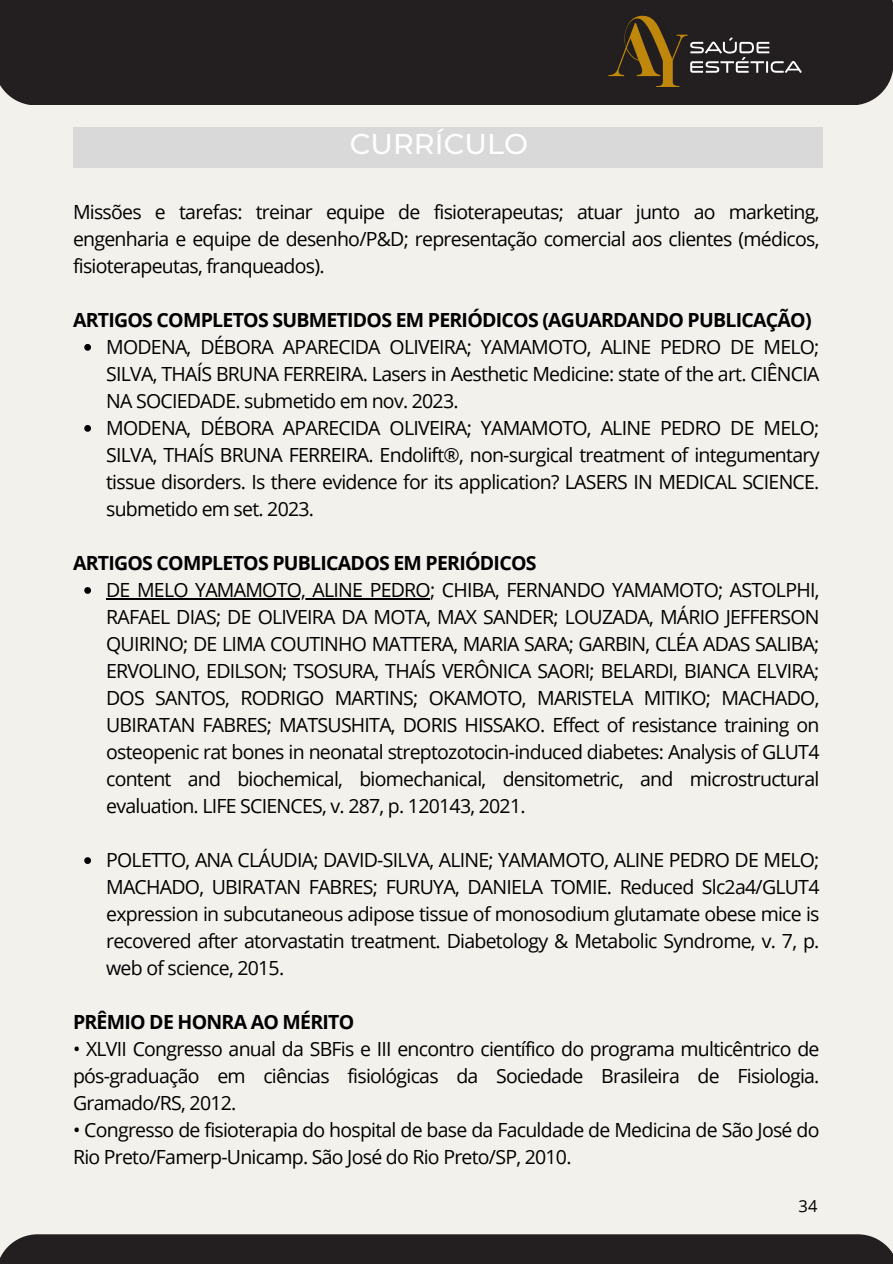
<style>
.page{position:relative;width:893px;height:1264px;background:#fff}
.page>*{position:absolute;margin:0;border:0;box-sizing:border-box;transform-origin:0 0}
.t1{font:500 28.5px "Montserrat";letter-spacing:.005em;color:#fff}
.t2{font:19.5px/27px "Open Sans";letter-spacing:-.04em;color:#000;text-align:justify}
.t3{font:700 19.5px "Open Sans";letter-spacing:-.04em;color:#000}
.t4{font:16.5px "Open Sans";color:#000}
</style>
<div class="page">
<div style="left:0;top:0;width:892px;height:1263px;background:#f3f1ec"></div>
<div style="left:0;top:1234px;width:892px;height:29px;background:#231f20"></div>
<div style="left:0;top:0;width:892px;height:105px;background:#231f20"></div>
<div style="left:608px;top:11px;width:199px;height:81px;background:#231f20"></div>
<img style="left:608px;top:11px;width:83px;height:5px">
<svg style="left:608px;top:16px;width:193px;height:71px;background:#41372b"></svg>
<svg style="left:84px;top:344px;width:7px;height:7px"></svg>
<svg style="left:84px;top:425px;width:7px;height:7px"></svg>
<svg style="left:84px;top:587px;width:7px;height:7px"></svg>
<hr style="left:106px;top:598px;width:324px;height:1px;background:#000">
<svg style="left:84px;top:857px;width:7px;height:7px"></svg>
<div style="left:73px;top:127px;width:749px;height:40px;background:#d9d9d9"></div>
<p class="t1" style="left:350px;top:126px;width:180px">CURRÍCULO</p>
<p class="t2" style="left:73px;top:198px;width:748px">Missões e tarefas: treinar equipe de fisioterapeutas; atuar junto ao marketing, engenharia e equipe de desenho/P&amp;D; representação comercial aos clientes (médicos, fisioterapeutas, franqueados).</p>
<h2 class="t3" style="left:73px;top:306px;width:740px">ARTIGOS COMPLETOS SUBMETIDOS EM PERIÓDICOS (AGUARDANDO PUBLICAÇÃO)</h2>
<p class="t2" style="left:106px;top:333px;width:714px">MODENA, DÉBORA APARECIDA OLIVEIRA; YAMAMOTO, ALINE PEDRO DE MELO; SILVA, THAÍS BRUNA FERREIRA. Lasers in Aesthetic Medicine: state of the art. CIÊNCIA NA SOCIEDADE. submetido em nov. 2023.</p>
<p class="t2" style="left:106px;top:414px;width:714px">MODENA, DÉBORA APARECIDA OLIVEIRA; YAMAMOTO, ALINE PEDRO DE MELO; SILVA, THAÍS BRUNA FERREIRA. Endolift®, non-surgical treatment of integumentary tissue disorders. Is there evidence for its application? LASERS IN MEDICAL SCIENCE. submetido em set. 2023.</p>
<h2 class="t3" style="left:73px;top:549px;width:465px">ARTIGOS COMPLETOS PUBLICADOS EM PERIÓDICOS</h2>
<p class="t2" style="left:106px;top:576px;width:714px">DE MELO YAMAMOTO, ALINE PEDRO; CHIBA, FERNANDO YAMAMOTO; ASTOLPHI, RAFAEL DIAS; DE OLIVEIRA DA MOTA, MAX SANDER; LOUZADA, MÁRIO JEFFERSON QUIRINO; DE LIMA COUTINHO MATTERA, MARIA SARA; GARBIN, CLÉA ADAS SALIBA; ERVOLINO, EDILSON; TSOSURA, THAÍS VERÔNICA SAORI; BELARDI, BIANCA ELVIRA; DOS SANTOS, RODRIGO MARTINS; OKAMOTO, MARISTELA MITIKO; MACHADO, UBIRATAN FABRES; MATSUSHITA, DORIS HISSAKO. Effect of resistance training on osteopenic rat bones in neonatal streptozotocin-induced diabetes: Analysis of GLUT4 content and biochemical, biomechanical, densitometric, and microstructural evaluation. LIFE SCIENCES, v. 287, p. 120143, 2021.</p>
<p class="t2" style="left:106px;top:846px;width:714px">POLETTO, ANA CLÁUDIA; DAVID-SILVA, ALINE; YAMAMOTO, ALINE PEDRO DE MELO; MACHADO, UBIRATAN FABRES; FURUYA, DANIELA TOMIE. Reduced Slc2a4/GLUT4 expression in subcutaneous adipose tissue of monosodium glutamate obese mice is recovered after atorvastatin treatment. Diabetology &amp; Metabolic Syndrome, v. 7, p. web of science, 2015.</p>
<p class="t3" style="left:73px;top:1008px;width:283px">PRÊMIO DE HONRA AO MÉRITO</p>
<p class="t2" style="left:73px;top:1035px;width:748px">• XLVII Congresso anual da SBFis e III encontro científico do programa multicêntrico de pós-graduação em ciências fisiológicas da Sociedade Brasileira de Fisiologia.<br>Gramado/RS, 2012.</p>
<p class="t2" style="left:73px;top:1116px;width:748px">• Congresso de fisioterapia do hospital de base da Faculdade de Medicina de São José do<br>Rio Preto/Famerp-Unicamp. São José do Rio Preto/SP, 2010.</p>
<h1 class="t4" style="left:798px;top:1193px;width:20px">34</h1>
</div>
